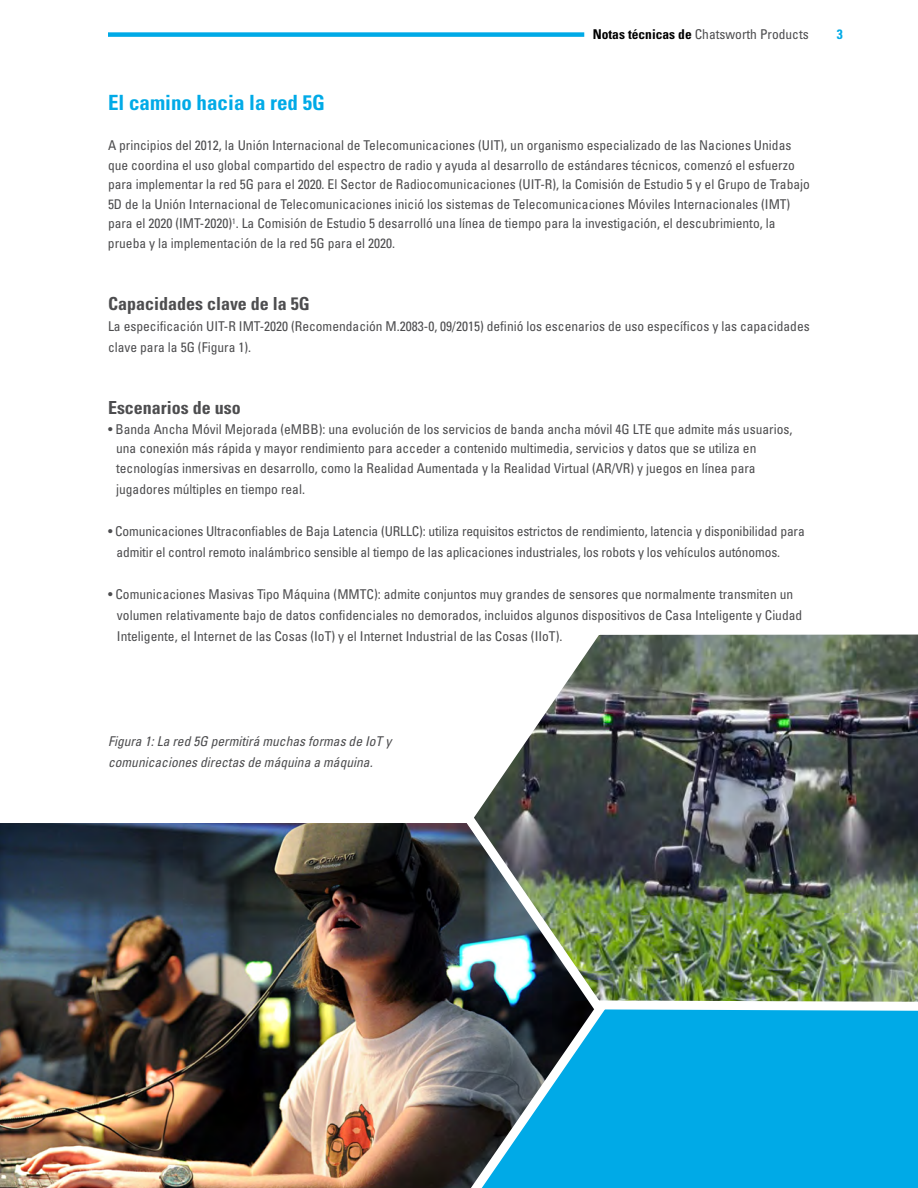
<style>
.page{position:relative;width:918px;height:1188px;background:#fff}
.page>*{position:absolute;margin:0;border:0;box-sizing:border-box;transform-origin:0 0}
.t1{font:700 condensed 21px "Univers LT Std";color:#00aae7}
.t2{font:700 condensed 18px "Univers LT Std";color:#4d4d4f}
.t3{font:condensed 13.5px/19.5px "Univers LT Std";color:#4d4d4f}
.t4{font:italic condensed 13.5px/21px "Univers LT Std";color:#4d4d4f}
.t5{font:700 condensed 13.5px "Univers LT Std";color:#00aae7}
.s1{font-weight:700;color:#000}
</style>
<div class="page">
<div style="left:108px;top:32px;width:476px;height:5px;background:#00aae7"></div>
<div style="left:612px;top:1016px;width:306px;height:172px;background:#00aae7"></div>
<img style="left:0;top:823px;width:612px;height:365px">
<img style="left:456px;top:634px;width:462px;height:382px">
<p class="t3" style="left:593px;top:25px;width:217px"><span class="s1">Notas técnicas de</span> Chatsworth Products</p>
<p class="t5" style="left:837px;top:26px;width:7px">3</p>
<h1 class="t1" style="left:108px;top:89px;width:218px">El camino hacia la red 5G</h1>
<p class="t3" style="left:108px;top:135px;width:703px">A principios del 2012, la Unión Internacional de Telecomunicaciones (UIT), un organismo especializado de las Naciones Unidas que coordina el uso global compartido del espectro de radio y ayuda al desarrollo de estándares técnicos, comenzó el esfuerzo para implementar la red 5G para el 2020. El Sector de Radiocomunicaciones (UIT-R), la Comisión de Estudio 5 y el Grupo de Trabajo 5D de la Unión Internacional de Telecomunicaciones inició los sistemas de Telecomunicaciones Móviles Internacionales (IMT) para el 2020 (IMT-2020)<sup>1</sup>. La Comisión de Estudio 5 desarrolló una línea de tiempo para la investigación, el descubrimiento, la prueba y la implementación de la red 5G para el 2020.</p>
<h2 class="t2" style="left:108px;top:293px;width:203px">Capacidades clave de la 5G</h2>
<p class="t3" style="left:108px;top:315px;width:703px;line-height:21px">La especificación UIT-R IMT-2020 (Recomendación M.2083-0, 09/2015) definió los escenarios de uso específicos y las capacidades clave para la 5G (Figura 1).</p>
<h2 class="t2" style="left:108px;top:397px;width:134px">Escenarios de uso</h2>
<p class="t3" style="left:116px;top:419px;width:678px;text-indent:-8px">• Banda Ancha Móvil Mejorada (eMBB): una evolución de los servicios de banda ancha móvil 4G LTE que admite más usuarios, una conexión más rápida y mayor rendimiento para acceder a contenido multimedia, servicios y datos que se utiliza en tecnologías inmersivas en desarrollo, como la Realidad Aumentada y la Realidad Virtual (AR/VR) y juegos en línea para</p>
<p class="t3" style="left:116px;top:479px;width:190px">jugadores múltiples en tiempo real.</p>
<p class="t3" style="left:117px;top:520px;width:690px;line-height:21px;text-indent:-9px">• Comunicaciones Ultraconfiables de Baja Latencia (URLLC): utiliza requisitos estrictos de rendimiento, latencia y disponibilidad para admitir el control remoto inalámbrico sensible al tiempo de las aplicaciones industriales, los robots y los vehículos autónomos.</p>
<p class="t3" style="left:117px;top:583px;width:687px;line-height:21px;text-indent:-9px">• Comunicaciones Masivas Tipo Máquina (MMTC): admite conjuntos muy grandes de sensores que normalmente transmiten un volumen relativamente bajo de datos confidenciales no demorados, incluidos algunos dispositivos de Casa Inteligente y Ciudad<br>Inteligente, el Internet de las Cosas (IoT) y el Internet Industrial de las Cosas (IIoT).</p>
<p class="t4" style="left:108px;top:730px;width:285px">Figura 1: La red 5G permitirá muchas formas de IoT y comunicaciones directas de máquina a máquina.</p>
</div>
